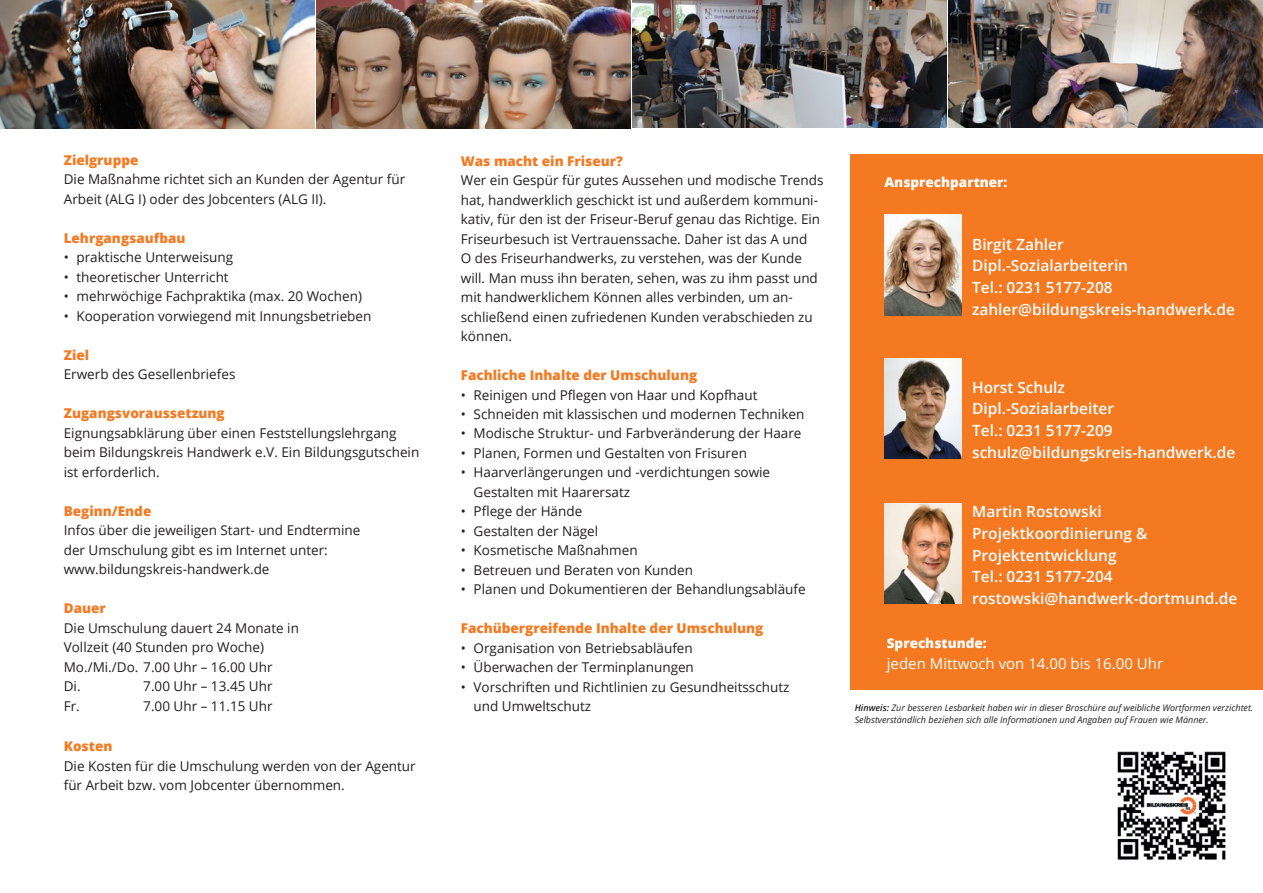
<style>
.page{position:relative;width:1263px;height:893px;background:#fff}
.page>*{position:absolute;margin:0;border:0;box-sizing:border-box;transform-origin:0 0}
.t1{font:600 15.45px/21.6px "Open Sans";color:#fff}
.t2{font:15px "Open Sans";color:#fff}
.t3{font:13.5px/19.5px "Open Sans";color:#231f20}
.t4{font:800 13.5px "Open Sans";color:#f47921}
.t5{font:800 13.5px "Open Sans";color:#fff}
.t6{font:italic 9px/12px "Open Sans";color:#231f20}
.s1{font-weight:600}
</style>
<div class="page">
<img style="left:0;top:0;width:1263px;height:128px">
<div style="left:850px;top:154px;width:413px;height:536px;background:#f47921"></div>
<img style="left:884px;top:215px;width:78px;height:100px">
<img style="left:884px;top:504px;width:78px;height:100px">
<img style="left:884px;top:358px;width:78px;height:101px">
<img style="left:1117px;top:751px;width:109px;height:109px">
<p class="t4" style="left:64px;top:150px;width:76px">Zielgruppe</p>
<p class="t3" style="left:64px;top:169px;width:343px">Die Maßnahme richtet sich an Kunden der Agentur für<br>Arbeit (ALG I) oder des Jobcenters (ALG II).</p>
<p class="t4" style="left:64px;top:227px;width:123px">Lehrgangsaufbau</p>
<p class="t3" style="left:64px;top:247px;width:171px">• praktische Unterweisung</p>
<p class="t3" style="left:64px;top:267px;width:166px">• theoretischer Unterricht</p>
<p class="t3" style="left:64px;top:286px;width:300px">• mehrwöchige Fachpraktika (max. 20 Wochen)</p>
<p class="t3" style="left:64px;top:306px;width:309px">• Kooperation vorwiegend mit Innungsbetrieben</p>
<p class="t4" style="left:64px;top:344px;width:27px">Ziel</p>
<p class="t3" style="left:64px;top:364px;width:173px">Erwerb des Gesellenbriefes</p>
<p class="t4" style="left:64px;top:403px;width:163px">Zugangsvoraussetzung</p>
<p class="t3" style="left:64px;top:423px;width:357px">Eignungsabklärung über einen Feststellungslehrgang beim Bildungskreis Handwerk e.V. Ein Bildungsgutschein ist erforderlich.</p>
<p class="t4" style="left:64px;top:500px;width:89px">Beginn/Ende</p>
<p class="t3" style="left:64px;top:520px;width:298px">Infos über die jeweiligen Start- und Endtermine der Umschulung gibt es im Internet unter: www.bildungskreis-handwerk.de</p>
<p class="t4" style="left:64px;top:598px;width:44px">Dauer</p>
<p class="t3" style="left:64px;top:618px;width:237px">Die Umschulung dauert 24 Monate in<br>Vollzeit (40 Stunden pro Woche)<br>Mo./Mi./Do. 7.00 Uhr – 16.00 Uhr<br>Di.</p>
<p class="t3" style="left:143px;top:676px;width:131px">7.00 Uhr – 13.45 Uhr</p>
<p class="t3" style="left:64px;top:696px;width:18px">Fr.</p>
<p class="t3" style="left:143px;top:696px;width:131px">7.00 Uhr – 11.15 Uhr</p>
<p class="t4" style="left:64px;top:736px;width:50px">Kosten</p>
<p class="t3" style="left:64px;top:756px;width:353px">Die Kosten für die Umschulung werden von der Agentur für Arbeit bzw. vom Jobcenter übernommen.</p>
<p class="t4" style="left:461px;top:150px;width:164px">Was macht ein Friseur?</p>
<p class="t3" style="left:461px;top:170px;width:364px">Wer ein Gespür für gutes Aussehen und modische Trends hat, handwerklich geschickt ist und außerdem kommuni&shy;kativ, für den ist der Friseur-Beruf genau das Richtige. Ein Friseurbesuch ist Vertrauenssache. Daher ist das A und<br>O des Friseurhandwerks, zu verstehen, was der Kunde will. Man muss ihn beraten, sehen, was zu ihm passt und mit handwerklichem Können alles verbinden, um an&shy;schließend einen zufriedenen Kunden verabschieden zu können.</p>
<p class="t4" style="left:461px;top:365px;width:238px">Fachliche Inhalte der Umschulung</p>
<p class="t3" style="left:461px;top:384px;width:298px">• Reinigen und Pflegen von Haar und Kopfhaut</p>
<p class="t3" style="left:461px;top:404px;width:345px">• Schneiden mit klassischen und modernen Techniken</p>
<p class="t3" style="left:461px;top:423px;width:342px">• Modische Struktur- und Farbveränderung der Haare</p>
<p class="t3" style="left:461px;top:443px;width:288px">• Planen, Formen und Gestalten von Frisuren</p>
<p class="t3" style="left:474px;top:462px;width:298px;text-indent:-13px">• Haarverlängerungen und -verdichtungen sowie<br>Gestalten mit Haarersatz</p>
<p class="t3" style="left:461px;top:501px;width:123px">• Pflege der Hände</p>
<p class="t3" style="left:461px;top:521px;width:139px">• Gestalten der Nägel</p>
<p class="t3" style="left:461px;top:540px;width:178px">• Kosmetische Maßnahmen</p>
<p class="t3" style="left:461px;top:560px;width:234px">• Betreuen und Beraten von Kunden</p>
<p class="t3" style="left:461px;top:579px;width:346px">• Planen und Dokumentieren der Behandlungsabläufe</p>
<p class="t4" style="left:461px;top:618px;width:304px">Fachübergreifende Inhalte der Umschulung</p>
<p class="t3" style="left:461px;top:638px;width:233px">• Organisation von Betriebsabläufen</p>
<p class="t3" style="left:461px;top:657px;width:235px">• Überwachen der Terminplanungen</p>
<p class="t3" style="left:474px;top:677px;width:317px;text-indent:-13px">• Vorschriften und Richtlinien zu Gesundheitsschutz und Umweltschutz</p>
<p class="t5" style="left:884px;top:172px;width:124px">Ansprechpartner:</p>
<p class="t1" style="left:972px;top:233px;width:264px">Birgit Zahler<br>Dipl.-Sozialarbeiterin<br>Tel.: 0231 5177-208 zahler@bildungskreis-handwerk.de</p>
<p class="t1" style="left:972px;top:376px;width:265px">Horst Schulz<br>Dipl.-Sozialarbeiter<br>Tel.: 0231 5177-209 schulz@bildungskreis-handwerk.de</p>
<p class="t1" style="left:972px;top:501px;width:267px">Martin Rostowski<br>Projektkoordinierung &amp;<br>Projektentwicklung<br>Tel.: 0231 5177-204 rostowski@handwerk-dortmund.de</p>
<p class="t5" style="left:887px;top:633px;width:101px">Sprechstunde:</p>
<p class="t2" style="left:887px;top:653px;width:278px">jeden Mittwoch von 14.00 bis 16.00 Uhr</p>
<p class="t6" style="left:855px;top:702px;width:400px"><span class="s1">Hinweis:</span> Zur besseren Lesbarkeit haben wir in dieser Broschüre auf weibliche Wortformen verzichtet.<br>Selbstverständlich beziehen sich alle Informationen und Angaben auf Frauen wie Männer.</p>
</div>
